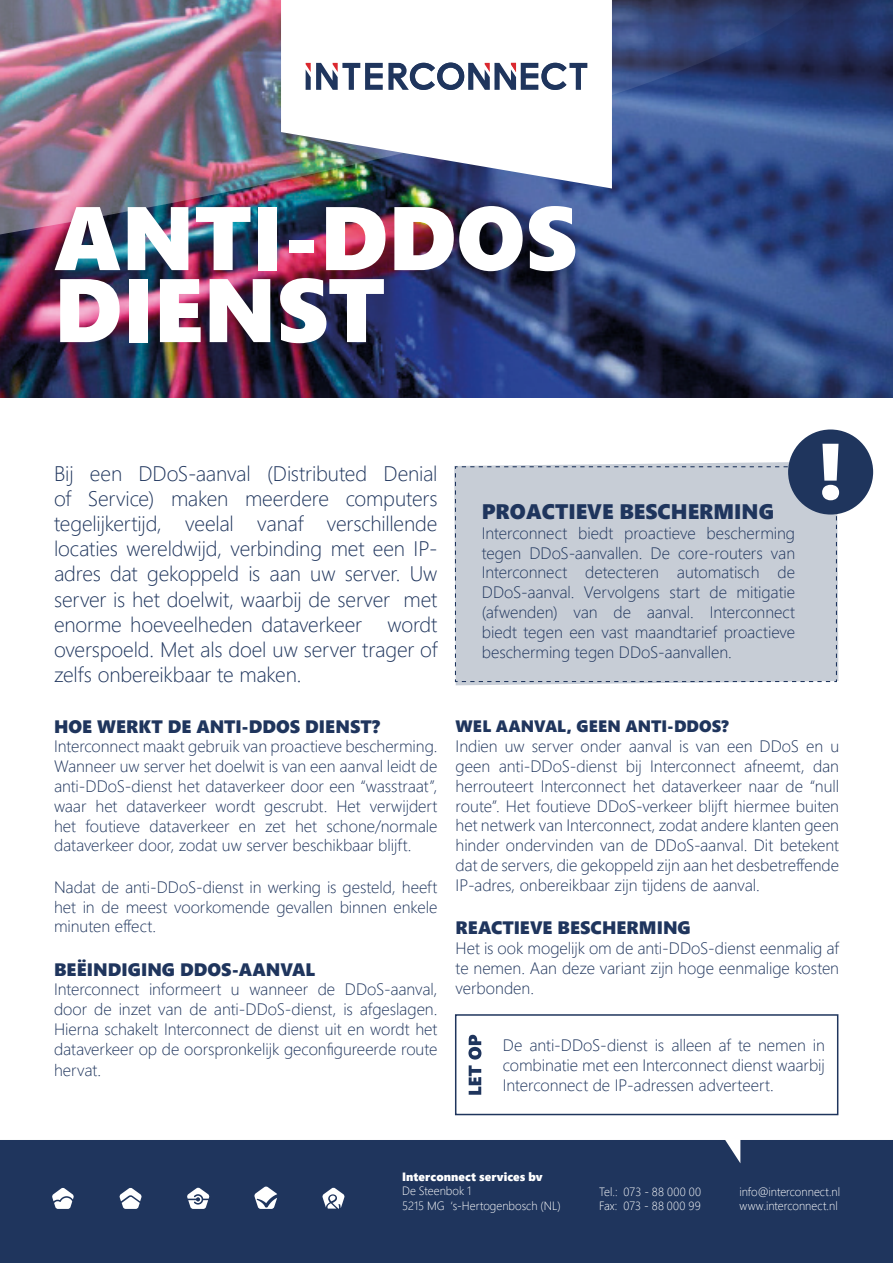
<style>
.page{position:relative;width:893px;height:1263px;background:#fff}
.page>*{position:absolute;margin:0;border:0;box-sizing:border-box;transform-origin:0 0}
.t1{font:90px/72px "Segoe UI Black";color:#fff}
.t2{font:300 21px/25.2px "Segoe UI";letter-spacing:-.01em;color:#1f355d;text-align:justify}
.t3{font:21px "Segoe UI Black";color:#1f355d}
.t4{font:18px "Segoe UI Black";color:#1f355d}
.t5{font:300 16.5px/19.8px "Segoe UI";letter-spacing:-.005em;color:#1f355d;text-align:justify}
.t6{font:16.5px "Segoe UI Black";color:#1f355d}
.t7{font:300 12px/14.4px "Segoe UI";color:#fff}
.t8{font:12px "Segoe UI Black";letter-spacing:.01em;color:#fff}
</style>
<div class="page">
<img style="left:0;top:0;width:893px;height:398px">
<img style="left:0;top:0;width:841px;height:269px">
<div style="left:788px;top:429px;width:85px;height:85px;background:#1f355d;border-radius:50%"></div>
<svg style="left:455px;top:444px;width:384px;height:238px;background:#c6ccd5"></svg>
<svg style="left:468px;top:1035px;width:13px;height:60px"></svg>
<div style="left:455px;top:1014px;width:383px;height:101px;border:2px solid #1f355d"></div>
<div style="left:0;top:1140px;width:893px;height:123px;background:#1f355d"></div>
<svg style="left:254px;top:1186px;width:23px;height:23px"></svg>
<svg style="left:119px;top:1188px;width:23px;height:21px"></svg>
<svg style="left:322px;top:1187px;width:23px;height:22px"></svg>
<svg style="left:187px;top:1187px;width:22px;height:22px"></svg>
<svg style="left:52px;top:1188px;width:22px;height:21px"></svg>
<svg style="left:281px;top:0;width:331px;height:188px"></svg>
<svg style="left:306px;top:63px;width:281px;height:27px"></svg>
<h1 class="t1" style="left:54px;top:197px;width:524px">ANTI-DDOS<br>DIENST</h1>
<p class="t2" style="left:54px;top:458px;width:385px">Bij een DDoS-aanval (Distributed Denial of Service) maken meerdere computers tegelijkertijd, veelal vanaf verschillende locaties wereldwijd, verbinding met een IP&shy;adres dat gekoppeld is aan uw server. Uw server is het doelwit, waarbij de server met enorme hoeveelheden dataverkeer wordt overspoeld. Met als doel uw server trager of zelfs onbereikbaar te maken.</p>
<p class="t4" style="left:54px;top:713px;width:327px">HOE WERKT DE ANTI-DDOS DIENST?</p>
<p class="t5" style="left:54px;top:735px;width:385px">Interconnect maakt gebruik van proactieve bescherming.<br>Wanneer uw server het doelwit is van een aanval leidt de anti-DDoS-dienst het dataverkeer door een “wasstraat”, waar het dataverkeer wordt gescrubt. Het verwijdert het foutieve dataverkeer en zet het schone/normale dataverkeer door, zodat uw server beschikbaar blijft.</p>
<p class="t5" style="left:54px;top:875px;width:385px">Nadat de anti-DDoS-dienst in werking is gesteld, heeft het in de meest voorkomende gevallen binnen enkele minuten effect.</p>
<p class="t4" style="left:54px;top:956px;width:263px">BEËINDIGING DDOS-AANVAL</p>
<p class="t5" style="left:54px;top:978px;width:385px">Interconnect informeert u wanneer de DDoS-aanval, door de inzet van de anti-DDoS-dienst, is afgeslagen.<br>Hierna schakelt Interconnect de dienst uit en wordt het dataverkeer op de oorspronkelijk geconfigureerde route</p>
<p class="t5" style="left:54px;top:1059px;width:49px">hervat.</p>
<p class="t3" style="left:482px;top:496px;width:294px">PROACTIEVE BESCHERMING</p>
<p class="t5" style="left:482px;top:521px;width:315px">Interconnect biedt proactieve bescherming tegen DDoS-aanvallen. De core-routers van Interconnect detecteren automatisch de DDoS-aanval. Vervolgens start de mitigatie (afwenden) van de aanval. Interconnect biedt tegen een vast maandtarief proactieve bescherming tegen DDoS-aanvallen.</p>
<p class="t6" style="left:456px;top:715px;width:274px">WEL AANVAL, GEEN ANTI-DDOS?</p>
<p class="t5" style="left:456px;top:735px;width:385px">Indien uw server onder aanval is van een DDoS en u geen anti-DDoS-dienst bij Interconnect afneemt, dan herrouteert Interconnect het dataverkeer naar de “null route”. Het foutieve DDoS-verkeer blijft hiermee buiten het netwerk van Interconnect, zodat andere klanten geen hinder ondervinden van de DDoS-aanval. Dit betekent dat de servers, die gekoppeld zijn aan het desbetreffende IP-adres, onbereikbaar zijn tijdens de aanval.</p>
<p class="t4" style="left:456px;top:915px;width:237px">REACTIEVE BESCHERMING</p>
<p class="t5" style="left:456px;top:936px;width:385px">Het is ook mogelijk om de anti-DDoS-dienst eenmalig af te nemen. Aan deze variant zijn hoge eenmalige kosten verbonden.</p>
<p class="t5" style="left:503px;top:1033px;width:324px">De anti-DDoS-dienst is alleen af te nemen in combinatie met een Interconnect dienst waarbij Interconnect de IP-adressen adverteert.</p>
<p class="t8" style="left:402px;top:1168px;width:142px">Interconnect services bv</p>
<p class="t7" style="left:402px;top:1183px;width:160px">De Steenbok 1<br>5215 MG ‘s-Hertogenbosch (NL)</p>
<p class="t7" style="left:599px;top:1183px;width:103px">Tel.: 073 - 88 000 00<br>Fax: 073 - 88 000 99</p>
<p class="t7" style="left:739px;top:1183px;width:102px">info@interconnect.nl www.interconnect.nl</p>
</div>
